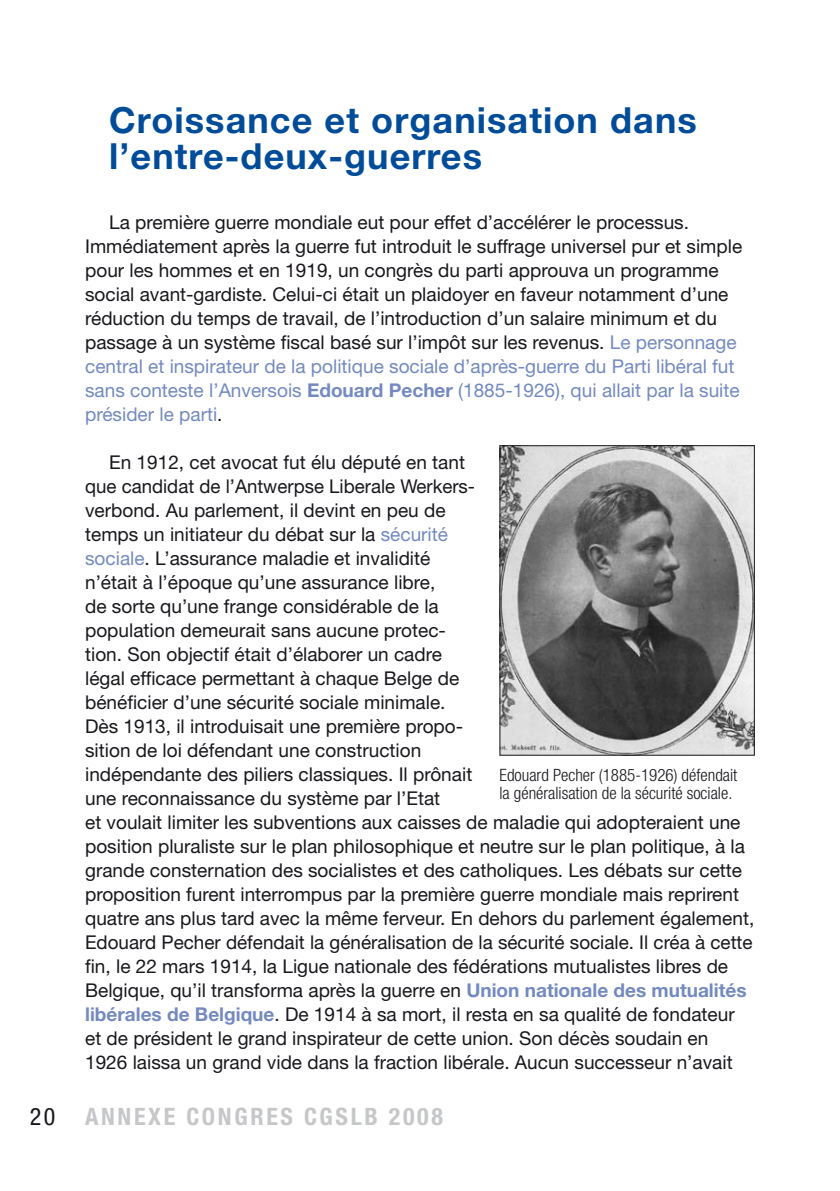
<style>
.page{position:relative;width:840px;height:1191px;background:#fff}
.page>*{position:absolute;margin:0;border:0;box-sizing:border-box;transform-origin:0 0}
.t1{font:700 36px/36px "Helvetica Neue LT Std";letter-spacing:.03em;color:#004c99}
.t2{font:700 condensed 24px "Helvetica Neue LT Std";letter-spacing:.11em;color:#c6c7c9}
.t3{font:19px/24px "Helvetica Neue LT Std";color:#1a171c}
.t4{font:300 condensed 17px/18px "Helvetica Neue LT Std";color:#1a171c}
.s1{color:#7389bf}
.s2{font-weight:700;color:#7389bf}
.s3{font-weight:400;color:#1a171c}
</style>
<div class="page">
<img style="left:501px;top:447px;width:251px;height:306px">
<div style="left:499px;top:445px;width:255px;height:310px;border:1px solid #1a171c"></div>
<h1 class="t1" style="left:109px;top:101px;width:589px">Croissance et organisation dans l’entre-deux-guerres</h1>
<p class="t3" style="left:85px;top:210px;width:658px;text-indent:24px">La première guerre mondiale eut pour effet d’accélérer le processus.<br>Immédiatement après la guerre fut introduit le suffrage universel pur et simple pour les hommes et en 1919, un congrès du parti approuva un programme social avant-gardiste. Celui-ci était un plaidoyer en faveur notamment d’une réduction du temps de travail, de l’introduction d’un salaire minimum et du passage à un système fiscal basé sur l’impôt sur les revenus. <span class="s1">Le personnage central et inspirateur de la politique sociale d’après-guerre du Parti libéral fut sans conteste l’Anversois</span> <span class="s2">Edouard Pecher</span> <span class="s1">(1885-1926), qui allait par la suite présider le parti</span>.</p>
<p class="t3" style="left:85px;top:450px;width:670px;text-indent:24px">En 1912, cet avocat fut élu député en tant<br>que candidat de l’Antwerpse Liberale Werkers-<br>verbond. Au parlement, il devint en peu de<br>temps un initiateur du débat sur la <span class="s1">sécurité<br>sociale</span>. L’assurance maladie et invalidité<br>n’était à l’époque qu’une assurance libre,<br>de sorte qu’une frange considérable de la<br>population demeurait sans aucune protec-<br>tion. Son objectif était d’élaborer un cadre<br>légal efficace permettant à chaque Belge de<br>bénéficier d’une sécurité sociale minimale.<br>Dès 1913, il introduisait une première propo-<br>sition de loi défendant une construction<br>indépendante des piliers classiques. Il prônait<br>une reconnaissance du système par l’Etat<br>et voulait limiter les subventions aux caisses de maladie qui adopteraient une position pluraliste sur le plan philosophique et neutre sur le plan politique, à la grande consternation des socialistes et des catholiques. Les débats sur cette proposition furent interrompus par la première guerre mondiale mais reprirent quatre ans plus tard avec la même ferveur. En dehors du parlement également, Edouard Pecher défendait la généralisation de la sécurité sociale. Il créa à cette fin, le 22 mars 1914, la Ligue nationale des fédérations mutualistes libres de Belgique, qu’il transforma après la guerre en <span class="s2">Union nationale des mutualités libérales de Belgique</span>. De 1914 à sa mort, il resta en sa qualité de fondateur et de président le grand inspirateur de cette union. Son décès soudain en 1926 laissa un grand vide dans la fraction libérale. Aucun successeur n’avait</p>
<p class="t4" style="left:499px;top:766px;width:239px">Edouard Pecher (1885-1926) défendait la généralisation de la sécurité sociale.</p>
<p class="t2" style="left:30px;top:1101px;width:72px"><span class="s3">20</span> ANNE</p>
<p class="t2" style="left:148px;top:1101px;width:172px">XE CONGRES CGSLB</p>
<p class="t2" style="left:388px;top:1101px;width:55px">2008</p>
</div>
